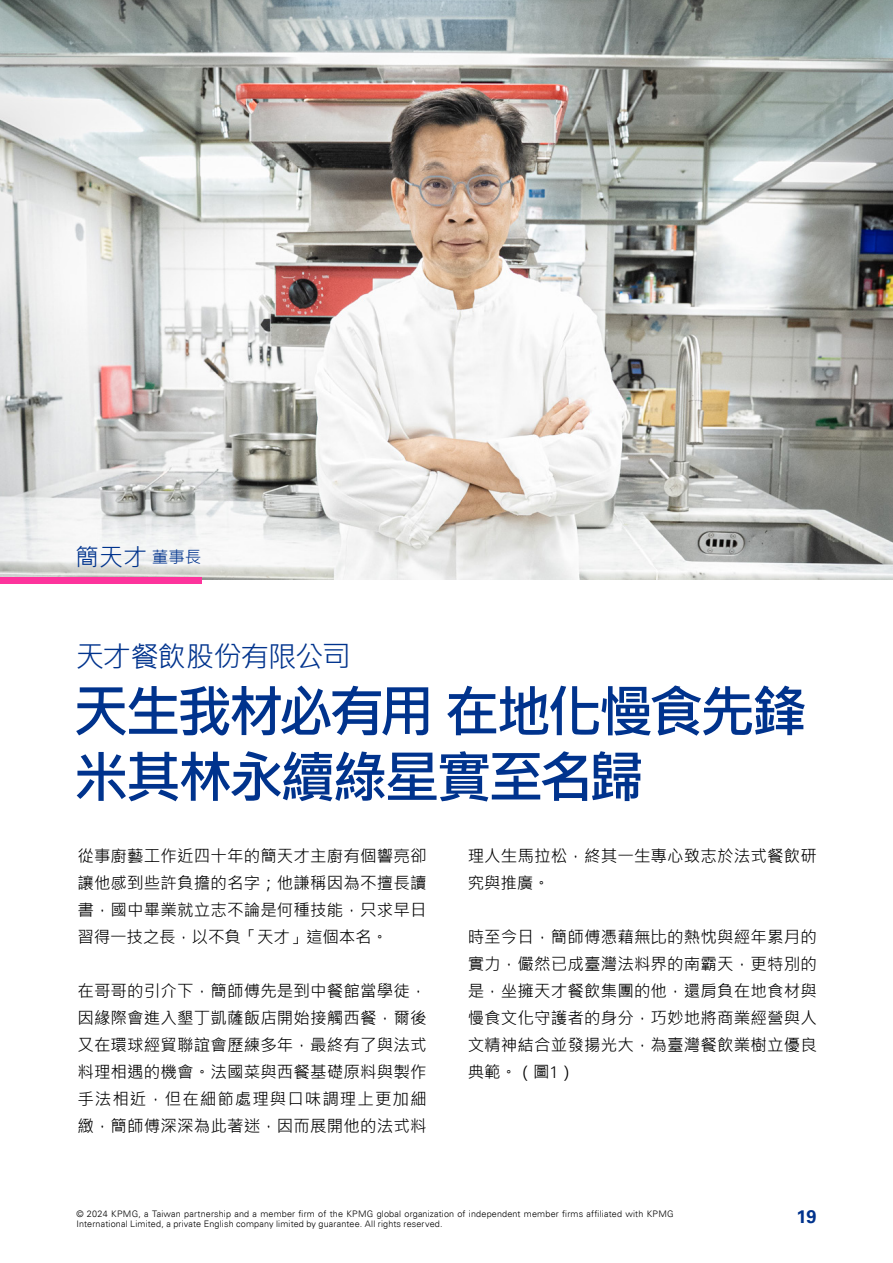
<style>
.page{position:relative;width:893px;height:1263px;background:#fff}
.page>*{position:absolute;margin:0;border:0;box-sizing:border-box;transform-origin:0 0}
.t1{font:700 56.25px/65.7px "Microsoft Jheng Hei";letter-spacing:-.075em;color:#00338d}
.t2{font:28.5px "Microsoft Jheng Hei";letter-spacing:-.04em;color:#00338d}
.t3{font:24px "Microsoft Jheng Hei";color:#00338d}
.t4{font:700 18px "Univers";color:#00338d}
.t5{font:16.5px/27px "Microsoft Jheng Hei";letter-spacing:.01em;color:#000;text-align:justify}
.t6{font:300 9px/10.5px "Univers";letter-spacing:.02em;color:#000}
.s1{font-size:16.5px}
.s2{font-family:"Univers";font-weight:300}
</style>
<div class="page">
<img style="left:0;top:0;width:893px;height:580px">
<div style="left:0;top:577px;width:202px;height:6px;background:#fd349c"></div>
<h3 class="t3" style="left:75px;top:542px;width:128px">簡天才<span class="s1">董事長</span></h3>
<h2 class="t2" style="left:76px;top:638px;width:276px">天才餐飲股份有限公司</h2>
<h1 class="t1" style="left:73px;top:679px;width:736px">天生我材必有用 在地化慢食先鋒米其林永續綠星實至名歸</h1>
<p class="t5" style="left:77px;top:842px;width:351px">從事廚藝工作近四十年的簡天才主廚有個響亮卻讓他感到些許負擔的名字；他謙稱因為不擅長讀書，國中畢業就立志不論是何種技能，只求早日習得一技之長，以不負「天才」這個本名。</p>
<p class="t5" style="left:77px;top:977px;width:351px">在哥哥的引介下，簡師傅先是到中餐館當學徒，因緣際會進入墾丁凱薩飯店開始接觸西餐，爾後又在環球經貿聯誼會歷練多年，最終有了與法式料理相遇的機會。法國菜與西餐基礎原料與製作手法相近，但在細節處理與口味調理上更加細緻，簡師傅深深為此著迷，因而展開他的法式料</p>
<p class="t5" style="left:468px;top:842px;width:351px">理人生馬拉松，終其一生專心致志於法式餐飲研究與推廣。</p>
<p class="t5" style="left:468px;top:923px;width:351px">時至今日，簡師傅憑藉無比的熱忱與經年累月的實力，儼然已成臺灣法料界的南霸天，更特別的是，坐擁天才餐飲集團的他，還肩負在地食材與慢食文化守護者的身分，巧妙地將商業經營與人文精神結合並發揚光大，為臺灣餐飲業樹立優良典範。（圖<span class="s2">1</span>）</p>
<p class="t6" style="left:76px;top:1208px;width:599px">© 2024 KPMG, a Taiwan partnership and a member firm of the KPMG global organization of independent member firms affiliated with KPMG<br>International Limited, a private English company limited by guarantee. All rights reserved.</p>
<p class="t4" style="left:796px;top:1206px;width:22px">19</p>
</div>
